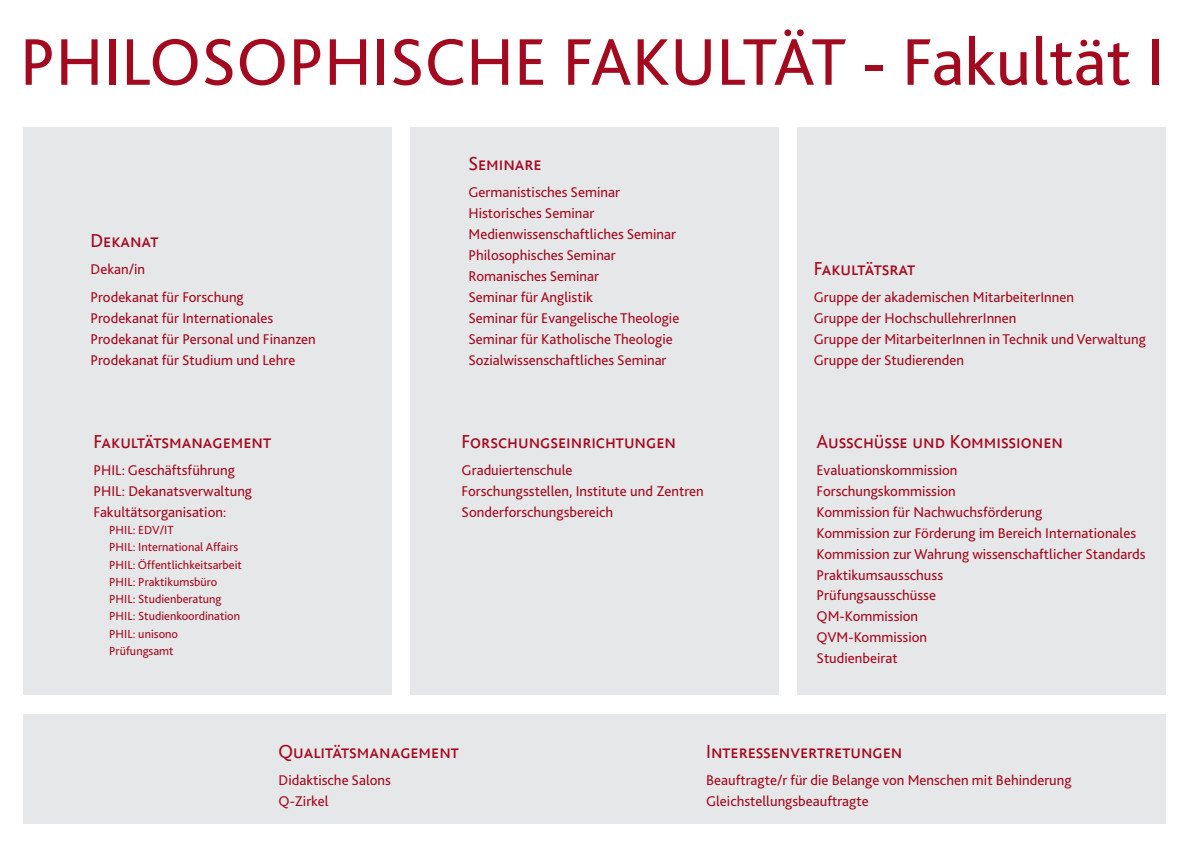
<style>
.page{position:relative;width:1191px;height:842px;background:#fff}
.page>*{position:absolute;margin:0;border:0;box-sizing:border-box;transform-origin:0 0}
.t1{font:69px "Bliss 2";color:#a40a1f}
.t2{font:19.7px "Bliss CE Caps";color:#a40a1f}
.t3{font:14.8px "Bliss 2";color:#a40a1f}
.t4{font:12.3px "Bliss 2";color:#a40a1f}
</style>
<div class="page">
<div style="left:24px;top:714px;width:1141px;height:110px;background:#e6e7e9"></div>
<div style="left:410px;top:128px;width:369px;height:566px;background:#e6e7e9"></div>
<div style="left:24px;top:128px;width:368px;height:566px;background:#e6e7e9"></div>
<div style="left:797px;top:128px;width:368px;height:566px;background:#e6e7e9"></div>
<p class="t1" style="left:20px;top:19px;width:1146px">PHILOSOPHISCHE FAKULTÄT - Fakultät I</p>
<p class="t2" style="left:468px;top:153px;width:75px">Seminare</p>
<p class="t3" style="left:468px;top:183px;width:153px">Germanistisches Seminar</p>
<p class="t3" style="left:468px;top:204px;width:127px">Historisches Seminar</p>
<p class="t2" style="left:91px;top:230px;width:69px">Dekanat</p>
<p class="t3" style="left:468px;top:225px;width:209px">Medienwissenschaftliches Seminar</p>
<p class="t3" style="left:91px;top:260px;width:56px">Dekan/in</p>
<p class="t3" style="left:91px;top:288px;width:155px">Prodekanat für Forschung</p>
<p class="t3" style="left:468px;top:246px;width:149px">Philosophisches Seminar</p>
<p class="t3" style="left:468px;top:267px;width:132px">Romanisches Seminar</p>
<p class="t3" style="left:468px;top:288px;width:126px">Seminar für Anglistik</p>
<p class="t2" style="left:814px;top:258px;width:103px">Fakultätsrat</p>
<p class="t3" style="left:814px;top:288px;width:262px">Gruppe der akademischen MitarbeiterInnen</p>
<p class="t3" style="left:91px;top:309px;width:184px">Prodekanat für Internationales</p>
<p class="t3" style="left:468px;top:309px;width:212px">Seminar für Evangelische Theologie</p>
<p class="t3" style="left:814px;top:309px;width:204px">Gruppe der HochschullehrerInnen</p>
<p class="t3" style="left:91px;top:330px;width:227px">Prodekanat für Personal und Finanzen</p>
<p class="t3" style="left:468px;top:330px;width:206px">Seminar für Katholische Theologie</p>
<p class="t3" style="left:814px;top:330px;width:334px">Gruppe der MitarbeiterInnen in Technik und Verwaltung</p>
<p class="t3" style="left:91px;top:351px;width:206px">Prodekanat für Studium und Lehre</p>
<p class="t3" style="left:468px;top:351px;width:199px">Sozialwissenschaftliches Seminar</p>
<p class="t3" style="left:814px;top:351px;width:152px">Gruppe der Studierenden</p>
<p class="t2" style="left:94px;top:431px;width:179px">Fakultätsmanagement</p>
<p class="t3" style="left:94px;top:482px;width:160px">PHIL: Dekanatsverwaltung</p>
<p class="t3" style="left:94px;top:461px;width:143px">PHIL: Geschäftsführung</p>
<p class="t3" style="left:94px;top:503px;width:134px">Fakultätsorganisation:</p>
<p class="t4" style="left:109px;top:522px;width:66px">PHIL: EDV/IT</p>
<p class="t4" style="left:109px;top:540px;width:131px">PHIL: International Affairs</p>
<p class="t4" style="left:109px;top:557px;width:134px">PHIL: Öffentlichkeitsarbeit</p>
<p class="t4" style="left:109px;top:574px;width:109px">PHIL: Praktikumsbüro</p>
<p class="t4" style="left:109px;top:591px;width:114px">PHIL: Studienberatung</p>
<p class="t4" style="left:109px;top:609px;width:132px">PHIL: Studienkoordination</p>
<p class="t4" style="left:109px;top:626px;width:70px">PHIL: unisono</p>
<p class="t4" style="left:109px;top:643px;width:66px">Prüfungsamt</p>
<p class="t2" style="left:461px;top:431px;width:216px">Forschungseinrichtungen</p>
<p class="t3" style="left:461px;top:461px;width:112px">Graduiertenschule</p>
<p class="t3" style="left:461px;top:482px;width:244px">Forschungsstellen, Institute und Zentren</p>
<p class="t3" style="left:461px;top:503px;width:153px">Sonderforschungsbereich</p>
<p class="t2" style="left:816px;top:431px;width:248px">Ausschüsse und Kommissionen</p>
<p class="t3" style="left:816px;top:461px;width:143px">Evaluationskommission</p>
<p class="t3" style="left:816px;top:482px;width:141px">Forschungskommission</p>
<p class="t3" style="left:816px;top:503px;width:227px">Kommission für Nachwuchsförderung</p>
<p class="t3" style="left:816px;top:523px;width:321px">Kommission zur Förderung im Bereich Internationales</p>
<p class="t3" style="left:816px;top:565px;width:128px">Praktikumsausschuss</p>
<p class="t3" style="left:816px;top:544px;width:330px">Kommission zur Wahrung wissenschaftlicher Standards</p>
<p class="t3" style="left:816px;top:586px;width:121px">Prüfungsausschüsse</p>
<p class="t3" style="left:816px;top:607px;width:103px">QM-Kommission</p>
<p class="t3" style="left:816px;top:628px;width:112px">QVM-Kommission</p>
<p class="t3" style="left:816px;top:649px;width:83px">Studienbeirat</p>
<p class="t2" style="left:278px;top:741px;width:182px">Qualitätsmanagement</p>
<p class="t3" style="left:278px;top:792px;width:51px">Q-Zirkel</p>
<p class="t3" style="left:278px;top:771px;width:114px">Didaktische Salons</p>
<p class="t2" style="left:706px;top:741px;width:198px">Interessenvertretungen</p>
<p class="t3" style="left:706px;top:771px;width:367px">Beauftragte/r für die Belange von Menschen mit Behinderung</p>
<p class="t3" style="left:706px;top:792px;width:164px">Gleichstellungsbeauftragte</p>
</div>
